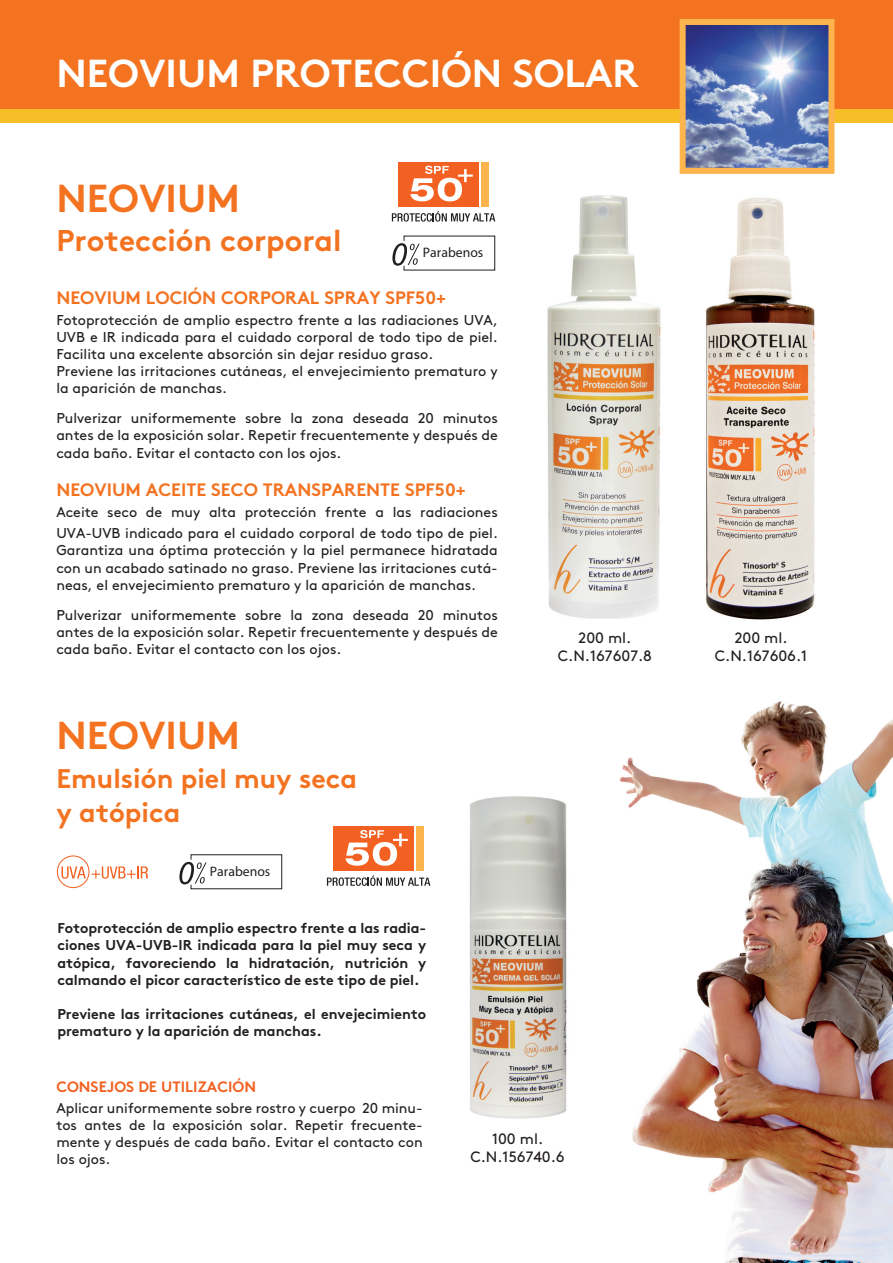
<style>
.page{position:relative;width:893px;height:1263px;background:#fff}
.page>*{position:absolute;margin:0;border:0;box-sizing:border-box;transform-origin:0 0}
.t1{font:700 39px "Brown";color:#fff}
.t2{font:700 39px "Brown";color:#f47321}
.t3{font:700 30px "Brown";color:#f47321}
.t4{font:700 27px/34.5px "Brown";color:#f47321}
.t5{font:700 18px "Brown";color:#f47321}
.t6{font:15px/18px "Brown";color:#231f20;text-align:center}
.t7{font:700 15px "Brown";color:#f26121}
.t8{font:14.25px/17.1px "Brown";color:#231f20;text-align:justify}
.t9{font:700 14.25px/17.1px "Brown";color:#231f20;text-align:justify}
.t10{font:italic 700 13.8px "Myriad";color:#231f20}
</style>
<div class="page">
<div style="left:0;top:0;width:893px;height:116px;background:#f47321"></div>
<div style="left:0;top:110px;width:893px;height:13px;background:#f6be27"></div>
<img style="left:469px;top:796px;width:98px;height:323px">
<img style="left:706px;top:197px;width:109px;height:423px">
<img style="left:547px;top:195px;width:114px;height:424px">
<img style="left:620px;top:701px;width:273px;height:562px">
<img style="left:687px;top:26px;width:140px;height:141px">
<div style="left:680px;top:19px;width:154px;height:155px;border:6px solid #fcb54c"></div>
<svg style="left:92px;top:866px;width:56px;height:13px"></svg>
<svg style="left:62px;top:866px;width:24px;height:13px"></svg>
<div style="left:57px;top:855px;width:33px;height:33px;border:1px solid #f26121;border-radius:50%"></div>
<svg style="left:327px;top:875px;width:103px;height:11px"></svg>
<div style="left:333px;top:826px;width:81px;height:45px;background:#f26121"></div>
<div style="left:416px;top:826px;width:8px;height:45px;background:#fcb54c"></div>
<svg style="left:345px;top:830px;width:63px;height:36px"></svg>
<svg style="left:179px;top:854px;width:103px;height:35px"></svg>
<svg style="left:392px;top:211px;width:103px;height:11px"></svg>
<div style="left:398px;top:162px;width:81px;height:45px;background:#f26121"></div>
<div style="left:481px;top:162px;width:7px;height:45px;background:#fcb54c"></div>
<svg style="left:410px;top:166px;width:63px;height:35px"></svg>
<svg style="left:392px;top:235px;width:103px;height:36px"></svg>
<h1 class="t1" style="left:56px;top:41px;width:584px">NEOVIUM PROTECCIÓN SOLAR</h1>
<h1 class="t2" style="left:56px;top:166px;width:185px">NEOVIUM</h1>
<h2 class="t3" style="left:56px;top:216px;width:287px">Protección corporal</h2>
<p class="t10" style="left:423px;top:244px;width:62px">Parabenos</p>
<p class="t5" style="left:56px;top:283px;width:391px">NEOVIUM LOCIÓN CORPORAL SPRAY SPF50+</p>
<p class="t8" style="left:56px;top:310px;width:443px;text-align:left">Fotoprotección de amplio espectro frente a las radiaciones UVA, UVB e IR indicada para el cuidado corporal de todo tipo de piel.<br>Facilita una excelente absorción sin dejar residuo graso.<br>Previene las irritaciones cutáneas, el envejecimiento prematuro y la aparición de manchas.</p>
<p class="t8" style="left:56px;top:409px;width:443px">Pulverizar uniformemente sobre la zona deseada 20 minutos antes de la exposición solar. Repetir frecuentemente y después de cada baño. Evitar el contacto con los ojos.</p>
<p class="t5" style="left:56px;top:475px;width:411px">NEOVIUM ACEITE SECO TRANSPARENTE SPF50+</p>
<p class="t8" style="left:56px;top:501px;width:443px;line-height:21px">Aceite seco de muy alta protección frente a las radiaciones<br>UVA-UVB indicado para el cuidado corporal de todo tipo de piel.</p>
<p class="t8" style="left:56px;top:541px;width:443px">Garantiza una óptima protección y la piel permanece hidratada con un acabado satinado no graso. Previene las irritaciones cutá&shy;neas, el envejecimiento prematuro y la aparición de manchas.</p>
<p class="t8" style="left:56px;top:605px;width:443px">Pulverizar uniformemente sobre la zona deseada 20 minutos antes de la exposición solar. Repetir frecuentemente y después de cada baño. Evitar el contacto con los ojos.</p>
<h1 class="t2" style="left:56px;top:703px;width:185px">NEOVIUM</h1>
<h3 class="t4" style="left:56px;top:758px;width:302px">Emulsión piel muy seca y atópica</h3>
<p class="t10" style="left:210px;top:863px;width:62px">Parabenos</p>
<p class="t9" style="left:57px;top:918px;width:370px">Fotoprotección de amplio espectro frente a las radia&shy;ciones UVA-UVB-IR indicada para la piel muy seca y atópica, favoreciendo la hidratación, nutrición y calmando el picor característico de este tipo de piel.</p>
<p class="t9" style="left:57px;top:1004px;width:370px">Previene las irritaciones cutáneas, el envejecimiento prematuro y la aparición de manchas.</p>
<p class="t6" style="left:558px;top:628px;width:95px">200 ml.<br>C.N.167607.8</p>
<p class="t6" style="left:715px;top:628px;width:94px">200 ml.<br>C.N.167606.1</p>
<p class="t7" style="left:56px;top:1074px;width:201px">CONSEJOS DE UTILIZACIÓN</p>
<p class="t8" style="left:56px;top:1098px;width:368px">Aplicar uniformemente sobre rostro y cuerpo 20 minu&shy;tos antes de la exposición solar. Repetir frecuente&shy;mente y después de cada baño. Evitar el contacto con los ojos.</p>
<p class="t6" style="left:470px;top:1129px;width:96px">100 ml.<br>C.N.156740.6</p>
</div>
